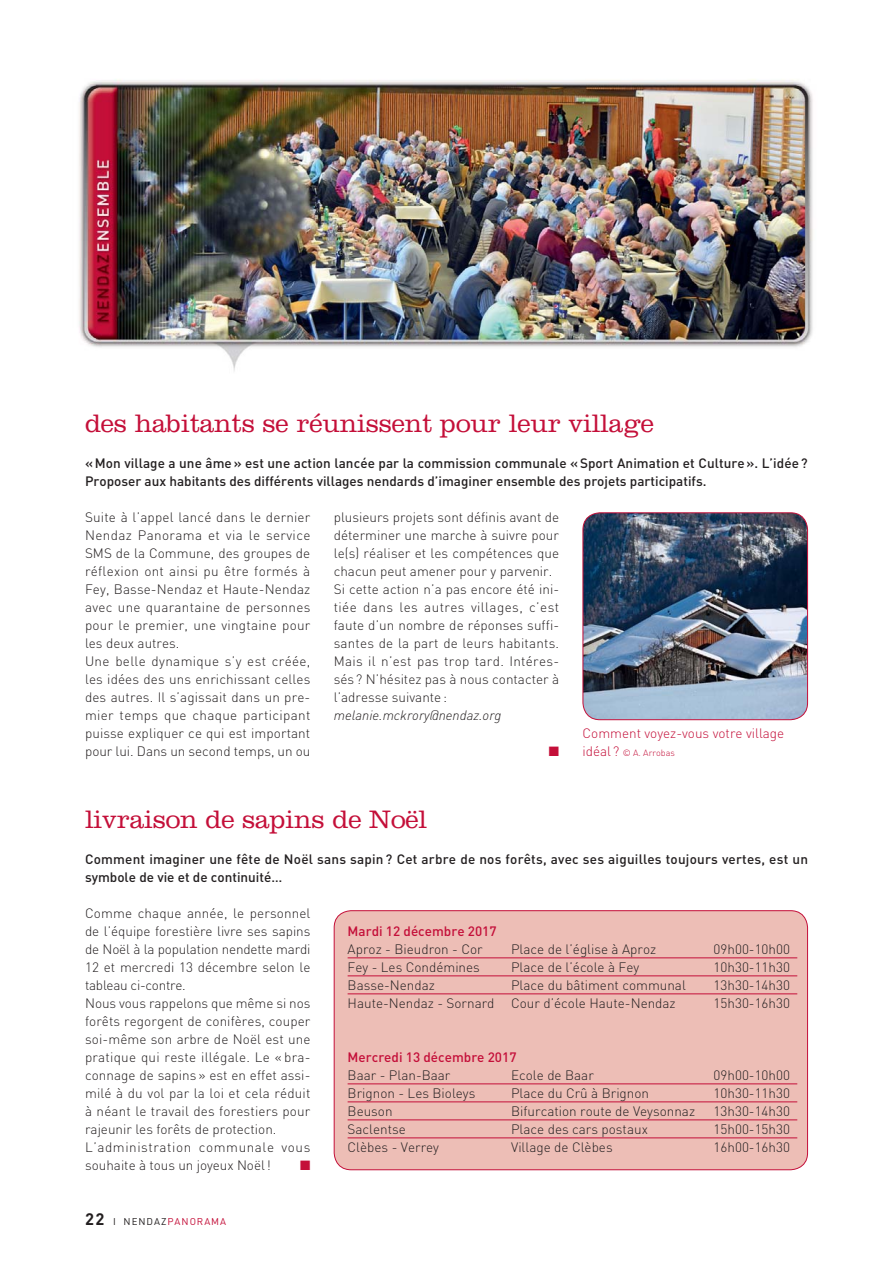
<style>
.page{position:relative;width:893px;height:1263px;background:#fff}
.page>*{position:absolute;margin:0;border:0;box-sizing:border-box;transform-origin:0 0}
.t1{font:300 26.25px "Clarendon";letter-spacing:-.005em;color:#c40f39}
.t2{font:300 13.5px/18px "DIN";letter-spacing:.005em;color:#231f20}
.t3{font:500 13.5px/18px "DIN";letter-spacing:.005em;color:#231f20}
.t4{font:500 13.5px "DIN";color:#c40f39}
.t5{font:300 13.5px "DIN";color:#c40f39}
.t6{font:italic 300 13.5px "DIN";color:#231f20}
.t7{font:9.75px "DIN";letter-spacing:.1em;color:#c40f39}
.t8{font:300 9px "DIN";color:#c40f39}
.s1{font-size:13.5px}
.s2{font-weight:700;font-size:16.5px;color:#231f20}
.s3{color:#231f20}
</style>
<div class="page">
<img style="left:79px;top:79px;width:734px;height:292px">
<img style="left:583px;top:513px;width:224px;height:207px;border-radius:17px">
<div style="left:583px;top:512px;width:225px;height:208px;border:1px solid #c40f39;border-radius:17px"></div>
<div style="left:334px;top:911px;width:473px;height:259px;background:#edbeb6;border-radius:17px"></div>
<div style="left:334px;top:910px;width:474px;height:260px;border:1px solid #c40f39;border-radius:17px"></div>
<hr style="left:348px;top:957px;width:449px;height:1px;background:#c40f39">
<hr style="left:348px;top:975px;width:449px;height:1px;background:#c40f39">
<hr style="left:348px;top:993px;width:449px;height:1px;background:#c40f39">
<hr style="left:348px;top:1083px;width:449px;height:1px;background:#c40f39">
<hr style="left:348px;top:1101px;width:449px;height:1px;background:#c40f39">
<hr style="left:348px;top:1119px;width:449px;height:1px;background:#c40f39">
<hr style="left:348px;top:1137px;width:449px;height:1px;background:#c40f39">
<h1 class="t1" style="left:85px;top:412px;width:570px">des habitants se réunissent pour leur village</h1>
<p class="t3" style="left:85px;top:456px;width:724px">« Mon village a une âme » est une action lancée par la commission communale « Sport Animation et Culture ». L’idée ?<br>Proposer aux habitants des différents villages nendards d’imaginer ensemble des projets participatifs.</p>
<p class="t2" style="left:85px;top:510px;width:227px">Suite à l’appel lancé dans le dernier Nendaz Panorama et via le service SMS de la Commune, des groupes de réflexion ont ainsi pu être formés à Fey, Basse-Nendaz et Haute-Nendaz avec une quarantaine de personnes pour le premier, une vingtaine pour les deux autres.<br>Une belle dynamique s’y est créée, les idées des uns enrichissant celles des autres. Il s’agissait dans un pre&shy;mier temps que chaque participant puisse expliquer ce qui est important pour lui. Dans un second temps, un ou</p>
<p class="t2" style="left:334px;top:510px;width:227px">plusieurs projets sont définis avant de déterminer une marche à suivre pour le(s) réaliser et les compétences que chacun peut amener pour y parvenir.<br>Si cette action n’a pas encore été ini&shy;tiée dans les autres villages, c’est faute d’un nombre de réponses suffi&shy;santes de la part de leurs habitants.<br>Mais il n’est pas trop tard. Intéres&shy;sés ? N’hésitez pas à nous contacter à l’adresse suivante :</p>
<p class="t6" style="left:334px;top:710px;width:169px">melanie.mckrory@nendaz.org</p>
<p class="t5" style="left:583px;top:728px;width:203px">Comment voyez-vous votre village</p>
<p class="t8" style="left:583px;top:750px;width:94px"><span class="s1">idéal ?</span> © A. Arrobas</p>
<h1 class="t1" style="left:85px;top:808px;width:344px">livraison de sapins de Noël</h1>
<p class="t3" style="left:85px;top:852px;width:724px">Comment imaginer une fête de Noël sans sapin ? Cet arbre de nos forêts, avec ses aiguilles toujours vertes, est un symbole de vie et de continuité…</p>
<p class="t2" style="left:85px;top:906px;width:227px">Comme chaque année, le personnel de l’équipe forestière livre ses sapins de Noël à la population nendette mardi 12 et mercredi 13 décembre selon le tableau ci-contre.<br>Nous vous rappelons que même si nos forêts regorgent de conifères, couper soi-même son arbre de Noël est une pratique qui reste illégale. Le « bra&shy;connage de sapins » est en effet assi&shy;milé à du vol par la loi et cela réduit à néant le travail des forestiers pour rajeunir les forêts de protection.<br>L’administration communale vous souhaite à tous un joyeux Noël !</p>
<p class="t7" style="left:85px;top:1217px;width:143px"><span class="s2">22</span> <span class="s3">I NENDAZ</span>PANORAMA</p>
<p class="t4" style="left:348px;top:926px;width:151px">Mardi 12 décembre 2017</p>
<p class="t2" style="left:348px;top:942px;width:137px">Aproz - Bieudron - Cor</p>
<p class="t2" style="left:511px;top:942px;width:147px">Place de l’église à Aproz</p>
<p class="t2" style="left:714px;top:942px;width:78px">09h00-10h00</p>
<p class="t2" style="left:348px;top:960px;width:134px">Fey - Les Condémines</p>
<p class="t2" style="left:511px;top:960px;width:130px">Place de l’école à Fey</p>
<p class="t2" style="left:714px;top:960px;width:78px">10h30-11h30</p>
<p class="t2" style="left:348px;top:978px;width:89px">Basse-Nendaz</p>
<p class="t2" style="left:511px;top:978px;width:176px">Place du bâtiment communal</p>
<p class="t2" style="left:714px;top:978px;width:78px">13h30-14h30</p>
<p class="t2" style="left:348px;top:996px;width:330px">Haute-Nendaz - Sornard Cour d’école Haute-Nendaz</p>
<p class="t2" style="left:714px;top:996px;width:78px">15h30-16h30</p>
<p class="t4" style="left:348px;top:1052px;width:170px">Mercredi 13 décembre 2017</p>
<p class="t2" style="left:348px;top:1068px;width:104px">Baar - Plan-Baar</p>
<p class="t2" style="left:511px;top:1068px;width:84px">Ecole de Baar</p>
<p class="t2" style="left:714px;top:1068px;width:78px">09h00-10h00</p>
<p class="t2" style="left:348px;top:1086px;width:129px">Brignon - Les Bioleys</p>
<p class="t2" style="left:511px;top:1086px;width:139px">Place du Crû à Brignon</p>
<p class="t2" style="left:714px;top:1086px;width:78px">10h30-11h30</p>
<p class="t2" style="left:348px;top:1104px;width:46px">Beuson</p>
<p class="t2" style="left:511px;top:1104px;width:186px">Bifurcation route de Veysonnaz</p>
<p class="t2" style="left:714px;top:1104px;width:78px">13h30-14h30</p>
<p class="t2" style="left:348px;top:1122px;width:60px">Saclentse</p>
<p class="t2" style="left:511px;top:1122px;width:138px">Place des cars postaux</p>
<p class="t2" style="left:714px;top:1122px;width:78px">15h00-15h30</p>
<p class="t2" style="left:348px;top:1140px;width:93px">Clèbes - Verrey</p>
<p class="t2" style="left:511px;top:1140px;width:103px">Village de Clèbes</p>
<p class="t2" style="left:714px;top:1140px;width:78px">16h00-16h30</p>
</div>
